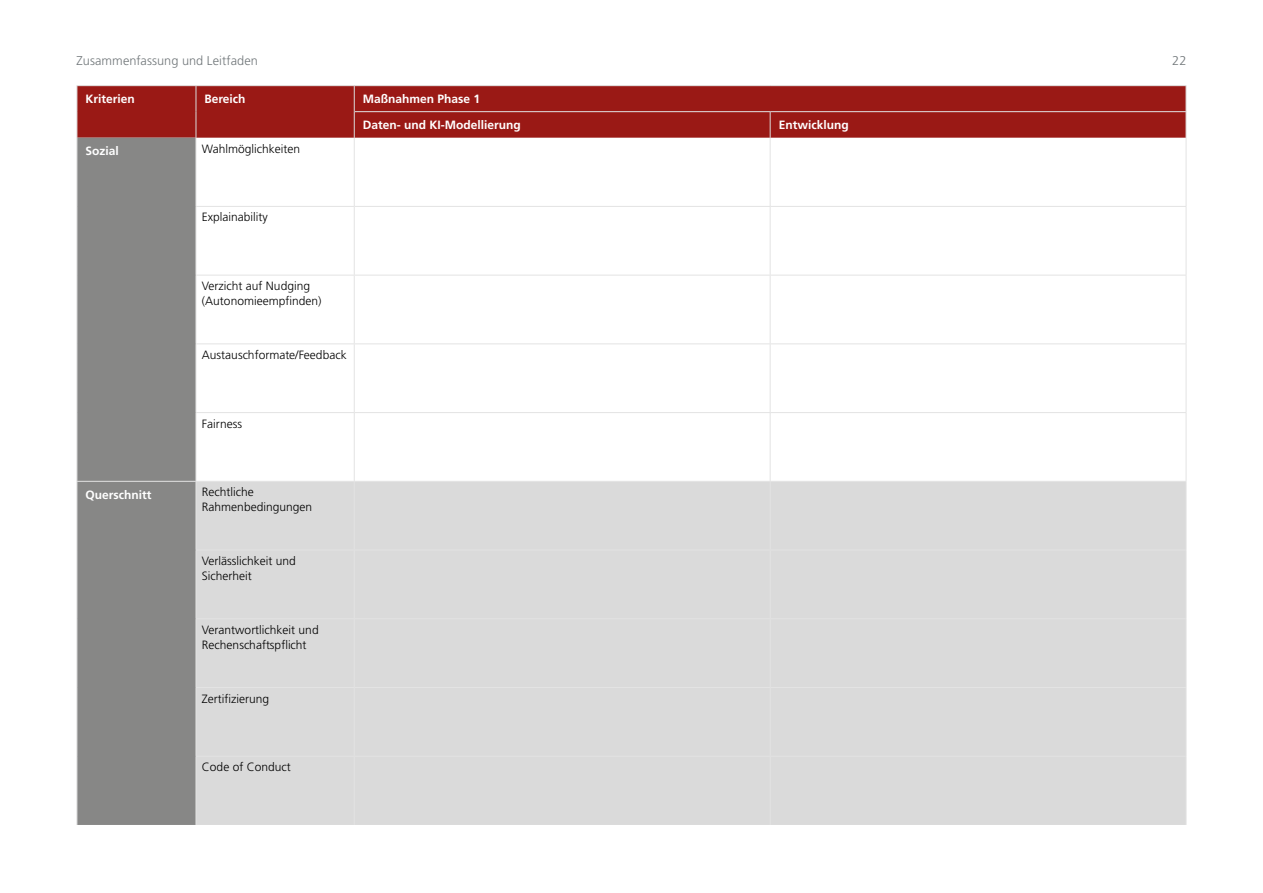
<style>
.page{position:relative;width:1263px;height:893px;background:#fff}
.page>*{position:absolute;margin:0;border:0;box-sizing:border-box;transform-origin:0 0}
.t1{font:300 12.75px "Frutiger";letter-spacing:.005em;color:#71777a}
.t2{font:300 12px/15px "Frutiger";color:#000}
.t3{font:700 12px/26px "Frutiger";color:#fff}
</style>
<div class="page">
<div style="left:78px;top:86px;width:1108px;height:52px;background:#9a1915"></div>
<div style="left:78px;top:138px;width:118px;height:687px;background:#878786"></div>
<div style="left:197px;top:482px;width:989px;height:343px;background:#dadada"></div>
<svg style="left:196px;top:86px;width:1px;height:52px"></svg>
<svg style="left:354px;top:86px;width:1px;height:52px"></svg>
<svg style="left:770px;top:112px;width:1px;height:26px"></svg>
<hr style="left:77px;top:85px;width:119px;height:1px;background:#e3e3e3">
<hr style="left:196px;top:85px;width:158px;height:1px;background:#e3e3e3">
<hr style="left:354px;top:85px;width:416px;height:1px;background:#e3e3e3">
<hr style="left:770px;top:85px;width:416px;height:1px;background:#e3e3e3">
<svg style="left:77px;top:86px;width:1px;height:52px"></svg>
<hr style="left:355px;top:111px;width:415px;height:1px;background:#e3e3e3">
<hr style="left:770px;top:111px;width:416px;height:1px;background:#e3e3e3">
<svg style="left:1186px;top:86px;width:1px;height:52px"></svg>
<hr style="left:77px;top:138px;width:1px;height:68px;background:#e3e3e3">
<hr style="left:77px;top:206px;width:1px;height:69px;background:#e3e3e3">
<hr style="left:77px;top:275px;width:1px;height:69px;background:#e3e3e3">
<hr style="left:77px;top:344px;width:1px;height:69px;background:#e3e3e3">
<hr style="left:77px;top:413px;width:1px;height:68px;background:#e3e3e3">
<hr style="left:77px;top:481px;width:119px;height:1px;background:#e3e3e3">
<hr style="left:77px;top:482px;width:1px;height:68px;background:#e3e3e3">
<hr style="left:77px;top:550px;width:1px;height:69px;background:#e3e3e3">
<hr style="left:77px;top:619px;width:1px;height:68px;background:#e3e3e3">
<hr style="left:77px;top:687px;width:1px;height:69px;background:#e3e3e3">
<hr style="left:77px;top:756px;width:1px;height:69px;background:#e3e3e3">
<hr style="left:196px;top:138px;width:1px;height:68px;background:#e3e3e3">
<hr style="left:354px;top:138px;width:1px;height:68px;background:#e3e3e3">
<hr style="left:770px;top:138px;width:1px;height:68px;background:#e3e3e3">
<hr style="left:1186px;top:138px;width:1px;height:68px;background:#e3e3e3">
<hr style="left:196px;top:206px;width:158px;height:1px;background:#e3e3e3">
<hr style="left:196px;top:207px;width:1px;height:68px;background:#e3e3e3">
<hr style="left:354px;top:206px;width:416px;height:1px;background:#e3e3e3">
<hr style="left:354px;top:207px;width:1px;height:68px;background:#e3e3e3">
<hr style="left:770px;top:206px;width:416px;height:1px;background:#e3e3e3">
<hr style="left:770px;top:207px;width:1px;height:68px;background:#e3e3e3">
<hr style="left:1186px;top:207px;width:1px;height:68px;background:#e3e3e3">
<hr style="left:196px;top:275px;width:158px;height:1px;background:#e3e3e3">
<hr style="left:196px;top:275px;width:1px;height:68px;background:#e3e3e3">
<hr style="left:354px;top:275px;width:416px;height:1px;background:#e3e3e3">
<hr style="left:354px;top:275px;width:1px;height:68px;background:#e3e3e3">
<hr style="left:770px;top:275px;width:416px;height:1px;background:#e3e3e3">
<hr style="left:770px;top:275px;width:1px;height:68px;background:#e3e3e3">
<hr style="left:1186px;top:275px;width:1px;height:68px;background:#e3e3e3">
<hr style="left:196px;top:343px;width:158px;height:1px;background:#e3e3e3">
<hr style="left:196px;top:344px;width:1px;height:68px;background:#e3e3e3">
<hr style="left:354px;top:343px;width:416px;height:1px;background:#e3e3e3">
<hr style="left:354px;top:344px;width:1px;height:68px;background:#e3e3e3">
<hr style="left:770px;top:343px;width:416px;height:1px;background:#e3e3e3">
<hr style="left:770px;top:344px;width:1px;height:68px;background:#e3e3e3">
<hr style="left:1186px;top:344px;width:1px;height:68px;background:#e3e3e3">
<hr style="left:196px;top:412px;width:158px;height:1px;background:#e3e3e3">
<hr style="left:196px;top:413px;width:1px;height:68px;background:#e3e3e3">
<hr style="left:354px;top:412px;width:416px;height:1px;background:#e3e3e3">
<hr style="left:354px;top:413px;width:1px;height:68px;background:#e3e3e3">
<hr style="left:770px;top:412px;width:416px;height:1px;background:#e3e3e3">
<hr style="left:770px;top:413px;width:1px;height:68px;background:#e3e3e3">
<hr style="left:1186px;top:413px;width:1px;height:68px;background:#e3e3e3">
<hr style="left:196px;top:481px;width:158px;height:1px;background:#e3e3e3">
<hr style="left:196px;top:482px;width:1px;height:68px;background:#e3e3e3">
<hr style="left:354px;top:481px;width:416px;height:1px;background:#e3e3e3">
<hr style="left:354px;top:482px;width:1px;height:68px;background:#e3e3e3">
<hr style="left:770px;top:481px;width:416px;height:1px;background:#e3e3e3">
<hr style="left:770px;top:482px;width:1px;height:68px;background:#e3e3e3">
<hr style="left:1186px;top:482px;width:1px;height:68px;background:#e3e3e3">
<hr style="left:196px;top:550px;width:158px;height:1px;background:#e3e3e3">
<hr style="left:196px;top:550px;width:1px;height:68px;background:#e3e3e3">
<hr style="left:354px;top:550px;width:416px;height:1px;background:#e3e3e3">
<hr style="left:354px;top:550px;width:1px;height:68px;background:#e3e3e3">
<hr style="left:770px;top:550px;width:416px;height:1px;background:#e3e3e3">
<hr style="left:770px;top:550px;width:1px;height:68px;background:#e3e3e3">
<hr style="left:1186px;top:550px;width:1px;height:68px;background:#e3e3e3">
<hr style="left:196px;top:618px;width:158px;height:1px;background:#e3e3e3">
<hr style="left:196px;top:619px;width:1px;height:68px;background:#e3e3e3">
<hr style="left:354px;top:618px;width:416px;height:1px;background:#e3e3e3">
<hr style="left:354px;top:619px;width:1px;height:68px;background:#e3e3e3">
<hr style="left:770px;top:618px;width:416px;height:1px;background:#e3e3e3">
<hr style="left:770px;top:619px;width:1px;height:68px;background:#e3e3e3">
<hr style="left:1186px;top:619px;width:1px;height:68px;background:#e3e3e3">
<hr style="left:196px;top:687px;width:158px;height:1px;background:#e3e3e3">
<hr style="left:196px;top:688px;width:1px;height:68px;background:#e3e3e3">
<hr style="left:354px;top:687px;width:416px;height:1px;background:#e3e3e3">
<hr style="left:354px;top:688px;width:1px;height:68px;background:#e3e3e3">
<hr style="left:770px;top:687px;width:416px;height:1px;background:#e3e3e3">
<hr style="left:770px;top:688px;width:1px;height:68px;background:#e3e3e3">
<hr style="left:1186px;top:688px;width:1px;height:68px;background:#e3e3e3">
<hr style="left:196px;top:756px;width:158px;height:1px;background:#e3e3e3">
<hr style="left:196px;top:757px;width:1px;height:68px;background:#e3e3e3">
<hr style="left:354px;top:756px;width:416px;height:1px;background:#e3e3e3">
<hr style="left:354px;top:757px;width:1px;height:68px;background:#e3e3e3">
<hr style="left:770px;top:756px;width:416px;height:1px;background:#e3e3e3">
<hr style="left:770px;top:757px;width:1px;height:68px;background:#e3e3e3">
<hr style="left:1186px;top:757px;width:1px;height:68px;background:#e3e3e3">
<p class="t1" style="left:77px;top:54px;width:183px">Zusammenfassung und Leitfaden</p>
<p class="t1" style="left:1172px;top:54px;width:16px">22</p>
<p class="t3" style="left:85px;top:86px;width:51px">Kriterien</p>
<p class="t3" style="left:204px;top:86px;width:43px">Bereich</p>
<p class="t3" style="left:363px;top:86px;width:160px">Maßnahmen Phase 1<br>Daten- und KI-Modellierung</p>
<p class="t3" style="left:779px;top:112px;width:72px">Entwicklung</p>
<p class="t3" style="left:85px;top:138px;width:35px">Sozial</p>
<p class="t2" style="left:202px;top:141px;width:100px">Wahlmöglichkeiten</p>
<p class="t2" style="left:202px;top:210px;width:67px">Explainability</p>
<p class="t2" style="left:202px;top:279px;width:121px">Verzicht auf Nudging (Autonomieempfinden)</p>
<p class="t2" style="left:202px;top:347px;width:146px">Austauschformate/Feedback</p>
<p class="t2" style="left:202px;top:416px;width:42px">Fairness</p>
<p class="t3" style="left:85px;top:482px;width:67px">Querschnitt</p>
<p class="t2" style="left:202px;top:485px;width:112px">Rechtliche<br>Rahmenbedingungen</p>
<p class="t2" style="left:202px;top:554px;width:96px">Verlässlichkeit und<br>Sicherheit</p>
<p class="t2" style="left:202px;top:622px;width:118px">Verantwortlichkeit und<br>Rechenschaftspflicht</p>
<p class="t2" style="left:202px;top:691px;width:69px">Zertifizierung</p>
<p class="t2" style="left:202px;top:760px;width:90px">Code of Conduct</p>
</div>
